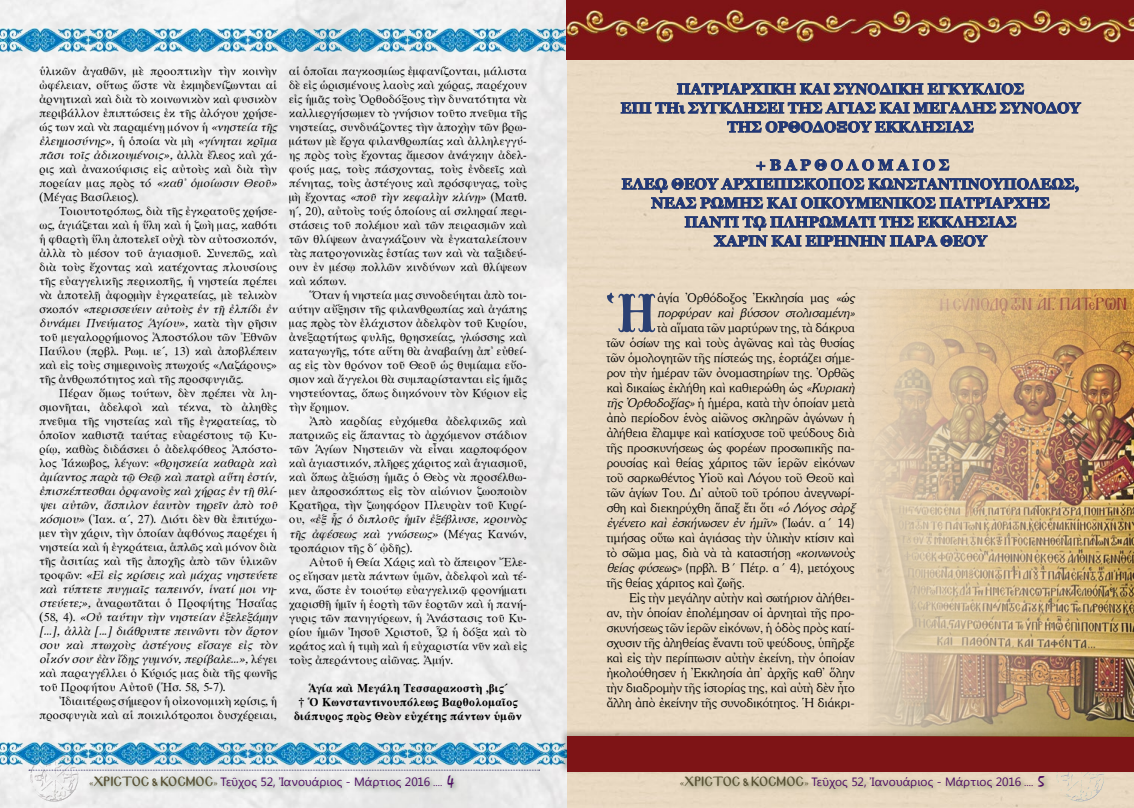
<style>
.page{position:relative;width:1134px;height:808px;background:#fff}
.page>*{position:absolute;margin:0;border:0;box-sizing:border-box;transform-origin:0 0}
.t1{font:58.7px "GFS Theokritos";color:#2c4173}
.t2{font:15px/19px "SK Georgia Pol Uni W Bold";color:#1f3678;text-align:center}
.t3{font:13px/15px "SK Souvl Light Pol Un W";color:#000}
.t4{font:italic 13px/15px "SK Souvl Light Pol Un W";color:#000}
.t5{font:12px/14px "Mg Old Times UC Pol Normal";color:#000;text-align:justify}
.t6{font:italic 12px/14px "Mg Old Times UC Pol";color:#000}
.t7{font:12px "Segoe UI";letter-spacing:.005em;color:#4d0c62}
.t8{font:700 12px/14px "Mg Old Times UC Pol";color:#000;text-align:center}
.s1{font-family:"Mg Old Times UC Pol";font-style:italic}
.s2{font-family:"Mg Old Times UC Pol Normal";font-style:normal}
.s3{font-style:normal}
.s4{font-style:italic}
.s5{font-family:"Minion Pro";font-size:10px;color:#585134}
.s6{font-family:"Mg Byzantine UC Pol Normal";font-size:11.7px;color:#585134}
.s7{font-family:"Minion Pro";font-size:10px}
.s8{font-family:"Mistral";font-size:16px}
</style>
<div class="page">
<img style="left:0;top:0;width:1134px;height:808px">
<img style="left:0;top:742px;width:559px;height:24px">
<img style="left:0;top:28px;width:567px;height:24px">
<img style="left:567px;top:0;width:567px;height:59px">
<div style="left:559px;top:729px;width:575px;height:45px;background:#000;opacity:.25"></div>
<div style="left:568px;top:737px;width:566px;height:34px;background:#7e1416"></div>
<img style="left:868px;top:290px;width:266px;height:447px">
<svg style="left:677px;top:83px;width:347px;height:12px;background:#929199"></svg>
<svg style="left:621px;top:102px;width:460px;height:12px;background:#93929a"></svg>
<svg style="left:727px;top:121px;width:247px;height:12px;background:#919099"></svg>
<svg style="left:756px;top:159px;width:193px;height:12px;background:#a6a2a3"></svg>
<svg style="left:622px;top:178px;width:457px;height:31px;background:#a8a3a4"></svg>
<svg style="left:685px;top:216px;width:332px;height:31px;background:#aba6a5"></svg>
<p class="t5" style="left:40px;top:64px;width:239px">ὑλικῶν ἀγαθῶν, μὲ προοπτικὴν τὴν κοινὴν ὠφέλειαν, οὕτως ὥστε νὰ ἐκμηδενίζωνται αἱ ἀρνητικαὶ καὶ διὰ τὸ κοινωνικὸν καὶ φυσικὸν περιβάλλον ἐπιπτώσεις ἐκ τῆς ἀλόγου χρήσε&shy;ώς των καὶ νὰ παραμένῃ μόνον ἡ <span class="s1">«νηστεία τῆς</span></p>
<p class="t6" style="left:40px;top:135px;width:239px">ἐλεημοσύνης», <span class="s2">ἡ ὁποία νὰ μὴ</span> «γίνηται κρῖμα πᾶσι τοῖς ἀδικουμένοις», <span class="s2">ἀλλὰ ἔλεος καὶ χά-</span></p>
<p class="t5" style="left:40px;top:162px;width:239px">ρις καὶ ἀνακούφισις εἰς αὐτοὺς καὶ διὰ τὴν</p>
<p class="t6" style="left:40px;top:177px;width:239px"><span class="s2">πορείαν μας πρὸς τό</span> «καθ᾿ ὁμοίωσιν Θεοῦ»</p>
<p class="t5" style="left:40px;top:190px;width:101px">(Μέγας Βασίλειος).</p>
<p class="t5" style="left:60px;top:204px;width:219px">Τοιουτοτρόπως, διὰ τῆς ἐγκρατοῦς χρήσε-</p>
<p class="t5" style="left:40px;top:218px;width:239px">ως, ἁγιάζεται καὶ ἡ ὕλη καὶ ἡ ζωὴ μας, καθότι</p>
<p class="t5" style="left:40px;top:232px;width:239px">ἡ φθαρτὴ ὕλη ἀποτελεῖ οὐχὶ τὸν αὐτοσκοπόν,</p>
<p class="t5" style="left:40px;top:246px;width:239px">ἀλλὰ τὸ μέσον τοῦ ἁγιασμοῦ. Συνεπῶς, καὶ</p>
<p class="t5" style="left:40px;top:260px;width:239px">διὰ τοὺς ἔχοντας καὶ κατέχοντας πλουσίους</p>
<p class="t5" style="left:40px;top:274px;width:239px">τῆς εὐαγγελικῆς περικοπῆς, ἡ νηστεία πρέπει</p>
<p class="t5" style="left:40px;top:288px;width:239px">νὰ ἀποτελῇ ἀφορμὴν ἐγκρατείας, μὲ τελικὸν</p>
<p class="t6" style="left:40px;top:303px;width:239px"><span class="s2">σκοπόν</span> «περισσεύειν αὐτοὺς ἐν τῇ ἐλπίδι ἐν δυνάμει Πνεύματος Ἁγίου», <span class="s2">κατὰ τὴν ρῆσιν</span></p>
<p class="t5" style="left:40px;top:330px;width:239px">τοῦ μεγαλορρήμονος Ἀποστόλου τῶν Ἐθνῶν Παύλου (πρβλ. Ρωμ. ιε΄, 13) καὶ ἀποβλέπειν καὶ εἰς τοὺς σημερινοὺς πτωχούς «Λαζάρους» τῆς ἀνθρωπότητος καὶ τῆς προσφυγιᾶς.</p>
<p class="t5" style="left:40px;top:386px;width:239px;text-indent:20px">Πέραν ὅμως τούτων, δὲν πρέπει νὰ λη&shy;σμονῆται, ἀδελφοὶ καὶ τέκνα, τὸ ἀληθὲς πνεῦμα τῆς νηστείας καὶ τῆς ἐγκρατείας, τὸ ὁποῖον καθιστᾷ ταύτας εὐαρέστους τῷ Κυ&shy;ρίῳ, καθὼς διδάσκει ὁ ἀδελφόθεος Ἀπόστο-</p>
<p class="t6" style="left:40px;top:457px;width:239px;text-align:justify"><span class="s2">λος Ἰάκωβος, λέγων:</span> «θρησκεία καθαρὰ καὶ ἀμίαντος παρὰ τῷ Θεῷ καὶ πατρὶ αὕτη ἐστίν, ἐπισκέπτεσθαι ὀρφανοὺς καὶ χήρας ἐν τῇ θλί&shy;ψει αὐτῶν, ἄσπιλον ἑαυτὸν τηρεῖν ἀπὸ τοῦ</p>
<p class="t5" style="left:40px;top:512px;width:239px"><span class="s1">κόσμου»</span> (Ἰακ. α΄, 27). Διότι δὲν θὰ ἐπιτύχω&shy;μεν τὴν χάριν, τὴν ὁποίαν ἀφθόνως παρέχει ἡ νηστεία καὶ ἡ ἐγκράτεια, ἁπλῶς καὶ μόνον διὰ τῆς ἀσιτίας καὶ τῆς ἀποχῆς ἀπὸ τῶν ὑλικῶν</p>
<p class="t6" style="left:40px;top:569px;width:239px"><span class="s2">τροφῶν:</span> «Εἰ εἰς κρίσεις καὶ μάχας νηστεύετε καὶ τύπτετε πυγμαῖς ταπεινόν, ἱνατί μοι νη-</p>
<p class="t5" style="left:40px;top:596px;width:239px"><span class="s1">στεύετε;»,</span> ἀναρωτᾶται ὁ Προφήτης Ἡσαΐας</p>
<p class="t6" style="left:40px;top:611px;width:239px;text-align:justify"><span class="s2">(58, 4).</span> «Οὐ ταύτην τὴν νηστείαν ἐξελεξάμην [...], ἀλλὰ [...] διάθρυπτε πεινῶντι τὸν ἄρτον σου καὶ πτωχοὺς ἀστέγους εἴσαγε εἰς τὸν οἶκόν σου· ἐὰν ἴδῃς γυμνόν, περίβαλε...», <span class="s2">λέγει</span></p>
<p class="t5" style="left:40px;top:666px;width:239px">καὶ παραγγέλλει ὁ Κύριός μας διὰ τῆς φωνῆς τοῦ Προφήτου Αὐτοῦ (Ἡσ. 58, 5-7).</p>
<p class="t5" style="left:40px;top:694px;width:239px;text-align:right">Ἰδιαιτέρως σήμερον ἡ οἰκονομικὴ κρίσις, ἡ προσφυγιὰ καὶ αἱ ποικιλότροποι δυσχέρειαι,</p>
<p class="t5" style="left:289px;top:64px;width:239px">αἱ ὁποῖαι παγκοσμίως ἐμφανίζονται, μάλιστα δὲ εἰς ὡρισμένους λαοὺς καὶ χώρας, παρέχουν εἰς ἡμᾶς τοὺς Ὀρθοδόξους τὴν δυνατότητα νὰ καλλιεργήσωμεν τὸ γνήσιον τοῦτο πνεῦμα τῆς νηστείας, συνδυάζοντες τὴν ἀποχὴν τῶν βρω&shy;μάτων μὲ ἔργα φιλανθρωπίας καὶ ἀλληλεγγύ&shy;ης πρὸς τοὺς ἔχοντας ἄμεσον ἀνάγκην ἀδελ&shy;φούς μας, τοὺς πάσχοντας, τοὺς ἐνδεεῖς καὶ πένητας, τοὺς ἀστέγους καὶ πρόσφυγας, τοὺς</p>
<p class="t6" style="left:289px;top:191px;width:239px"><span class="s2">μὴ ἔχοντας</span> «ποῦ τὴν κεφαλὴν κλίνῃ» <span class="s2">(Ματθ.</span></p>
<p class="t5" style="left:289px;top:204px;width:239px">η΄, 20), αὐτοὺς τούς ὁποίους αἱ σκληραί περι&shy;στάσεις τοῦ πολέμου καὶ τῶν πειρασμῶν καὶ τῶν θλίψεων ἀναγκάζουν νὰ ἐγκαταλείπουν τὰς πατρογονικὰς ἑστίας των καὶ νὰ ταξιδεύ&shy;ουν ἐν μέσῳ πολλῶν κινδύνων καὶ θλίψεων καὶ κόπων.</p>
<p class="t5" style="left:289px;top:288px;width:239px;text-indent:20px">Ὅταν ἡ νηστεία μας συνοδεύηται ἀπὸ τοι&shy;αύτην αὔξησιν τῆς φιλανθρωπίας καὶ ἀγάπης μας πρὸς τὸν ἐλάχιστον ἀδελφὸν τοῦ Κυρίου, ἀνεξαρτήτως φυλῆς, θρησκείας, γλώσσης καὶ καταγωγῆς, τότε αὕτη θὰ ἀναβαίνῃ ἀπ᾿ εὐθεί&shy;ας εἰς τὸν θρόνον τοῦ Θεοῦ ὡς θυμίαμα εὔο&shy;σμον καὶ ἄγγελοι θὰ συμπαρίστανται εἰς ἡμᾶς νηστεύοντας, ὅπως διηκόνουν τὸν Κύριον εἰς τὴν ἔρημον.</p>
<p class="t5" style="left:289px;top:414px;width:239px;text-indent:20px">Ἀπὸ καρδίας εὐχόμεθα ἀδελφικῶς καὶ πατρικῶς εἰς ἅπαντας τὸ ἀρχόμενον στάδιον τῶν Ἁγίων Νηστειῶν νὰ εἶναι καρποφόρον καὶ ἁγιαστικόν, πλῆρες χάριτος καὶ ἁγιασμοῦ, καὶ ὅπως ἀξιώσῃ ἡμᾶς ὁ Θεὸς νὰ προσέλθω&shy;μεν ἀπροσκόπτως εἰς τὸν αἰώνιον ζωοποιὸν Κρατῆρα, τὴν ζωηφόρον Πλευρὰν τοῦ Κυρί-</p>
<p class="t6" style="left:289px;top:513px;width:239px"><span class="s2">ου,</span> «ἐξ ἧς ὁ διπλοῦς ἡμῖν ἐξέβλυσε, κρουνὸς τῆς ἀφέσεως καὶ γνώσεως» <span class="s2">(Μέγας Κανών,</span></p>
<p class="t5" style="left:289px;top:540px;width:125px">τροπάριον τῆς δ΄ ᾠδῆς).</p>
<p class="t5" style="left:309px;top:554px;width:219px">Αὐτοῦ ἡ Θεία Χάρις καὶ τὸ ἄπειρον Ἔλε-</p>
<p class="t5" style="left:289px;top:568px;width:239px">ος εἴησαν μετὰ πάντων ὑμῶν, ἀδελφοὶ καὶ τέ-</p>
<p class="t5" style="left:289px;top:582px;width:239px">κνα, ὥστε ἐν τοιούτῳ εὐαγγελικῷ φρονήματι</p>
<p class="t5" style="left:289px;top:596px;width:239px">χαρισθῇ ἡμῖν ἡ ἑορτὴ τῶν ἑορτῶν καὶ ἡ πανή-</p>
<p class="t5" style="left:289px;top:610px;width:239px">γυρις τῶν πανηγύρεων, ἡ Ἀνάστασις τοῦ Κυ-</p>
<p class="t5" style="left:289px;top:624px;width:239px">ρίου ἡμῶν Ἰησοῦ Χριστοῦ, ᾯ ἡ δόξα καὶ τὸ</p>
<p class="t5" style="left:289px;top:638px;width:239px">κράτος καὶ ἡ τιμὴ καὶ ἡ εὐχαριστία νῦν καὶ εἰς</p>
<p class="t5" style="left:289px;top:652px;width:166px">τοὺς ἀπεράντους αἰῶνας. Ἀμήν.</p>
<p class="t8" style="left:294px;top:680px;width:229px">Ἁγία καὶ Μεγάλη Τεσσαρακοστὴ ,βις´<br>† Ὁ Κωνσταντινουπόλεως Βαρθολομαῖος διάπυρος πρὸς Θεὸν εὐχέτης πάντων ὑμῶν</p>
<p class="t2" style="left:621px;top:79px;width:461px">ΠΑΤΡΙΑΡΧΙΚΗ ΚΑΙ ΣΥΝΟΔΙΚΗ ΕΓΚΥΚΛΙΟΣ<br>ΕΠΙ ΤΗι ΣΥΓΚΛΗΣΕΙ ΤΗΣ ΑΓΙΑΣ ΚΑΙ ΜΕΓΑΛΗΣ ΣΥΝΟΔΟΥ<br>ΤΗΣ ΟΡΘΟΔΟΞΟΥ ΕΚΚΛΗΣΙΑΣ</p>
<p class="t2" style="left:622px;top:155px;width:459px">+ Β Α Ρ Θ Ο Λ Ο Μ Α Ι Ο Σ<br>ΕΛΕῼ ΘΕΟΥ ΑΡΧΙΕΠΙΣΚΟΠΟΣ ΚΩΝΣΤΑΝΤΙΝΟΥΠΟΛΕΩΣ,<br>ΝΕΑΣ ΡΩΜΗΣ ΚΑΙ ΟΙΚΟΥΜΕΝΙΚΟΣ ΠΑΤΡΙΑΡΧΗΣ<br>ΠΑΝΤΙ Τῼ ΠΛΗΡΩΜΑΤΙ ΤΗΣ ΕΚΚΛΗΣΙΑΣ<br>ΧΑΡΙΝ ΚΑΙ ΕΙΡΗΝΗΝ ΠΑΡΑ ΘΕΟΥ</p>
<h1 class="t1" style="left:607px;top:282px;width:52px">Ἡ</h1>
<p class="t4" style="left:657px;top:290px;width:202px"><span class="s3">ἁγία Ὀρθόδοξος Ἐκκλησία μας</span> «ὡς πορφύραν καὶ βύσσον στολισαμένη»</p>
<p class="t3" style="left:607px;top:320px;width:253px;text-indent:51px">τὰ αἵματα τῶν μαρτύρων της, τὰ δάκρυα τῶν ὁσίων της καὶ τοὺς ἀγῶνας καὶ τὰς θυσίας τῶν ὁμολογητῶν τῆς πίστεώς της, ἑορτάζει σήμε&shy;ρον τὴν ἡμέραν τῶν ὀνομαστηρίων της. Ὀρθῶς καὶ δικαίως ἐκλήθη καὶ καθιερώθη ὡς <span class="s4">«Κυριακὴ τῆςὈρθοδοξίας»</span>ἡ ἡμέρα, κατὰ τὴν ὁποίαν μετὰ ἀπὸ περίοδον ἑνὸς αἰῶνος σκληρῶν ἀγώνων ἡ ἀλήθεια ἔλαμψε καὶ κατίσχυσε τοῦ ψεύδους διὰ τῆς προσκυνήσεως ὡς φορέων προσωπικῆς πα&shy;ρουσίας καὶ θείας χάριτος τῶν ἱερῶν εἰκόνων τοῦ σαρκωθέντος Υἱοῦ καὶ Λόγου τοῦ Θεοῦ καὶ τῶν ἁγίων Του. Δι᾿ αὐτοῦ τοῦ τρόπου ἀνεγνωρί&shy;σθη καὶ διεκηρύχθη ἅπαξ ἔτι ὅτι <span class="s4">«ὁ Λόγοςσὰρξ ἐγένετο καὶ ἐσκήνωσεν ἐν ἡμῖν»</span> ( Ἰ ω ά ν . α ΄ 1 4 ) τιμήσας οὕτω καὶ ἁγιάσας τὴν ὑλικὴν κτίσιν καὶ τὸ σῶμα μας, διὰ νὰ τὰ καταστήσῃ <span class="s4">«κοινωνοὺς θείαςφύσεως»</span>(πρβλ. Β΄ Πέτρ. α΄ 4), μετόχους τῆς θείας χάριτος καὶ ζωῆς.</p>
<p class="t3" style="left:607px;top:590px;width:249px;text-align:justify;text-indent:23px">Εἰς τὴν μεγάλην αὐτὴν καὶ σωτήριον ἀλήθει&shy;αν, τὴν ὁποίαν ἐπολέμησαν οἱ ἀρνηταὶ τῆς προ&shy;σκυνήσεως τῶν ἱερῶν εἰκόνων, ἡ ὁδὸς πρὸς κατί&shy;σχυσιν τῆς ἀληθείας ἔναντι τοῦ ψεύδους, ὑπῆρξε καὶ εἰς τὴν περίπτωσιν αὐτὴν ἐκείνη, τὴν ὁποίαν ἠκολούθησεν ἡ Ἐκκλησία ἀπ᾿ ἀρχῆς καθ᾿ ὅλην τὴν διαδρομὴν τῆς ἱστορίας της, καὶ αὐτὴ δὲν ἦτο ἄλλη ἀπὸ ἐκείνην τῆς συνοδικότητος. Ἡ διάκρι-</p>
<p class="t7" style="left:89px;top:773px;width:366px"><span class="s5">«</span><span class="s6">ΧΡΙΣΤΟΣ &amp; ΚΟΣΜΟΣ</span><span class="s5">»</span> Τεῦχος 52, Ἰανουάριος - Μάρτιος 2016 <span class="s7">....</span> <span class="s8">4</span></p>
<p class="t7" style="left:680px;top:773px;width:366px"><span class="s5">«</span><span class="s6">ΧΡΙΣΤΟΣ &amp; ΚΟΣΜΟΣ</span><span class="s5">»</span> Τεῦχος 52, Ἰανουάριος - Μάρτιος 2016 <span class="s7">....</span> <span class="s8">5</span></p>
</div>
